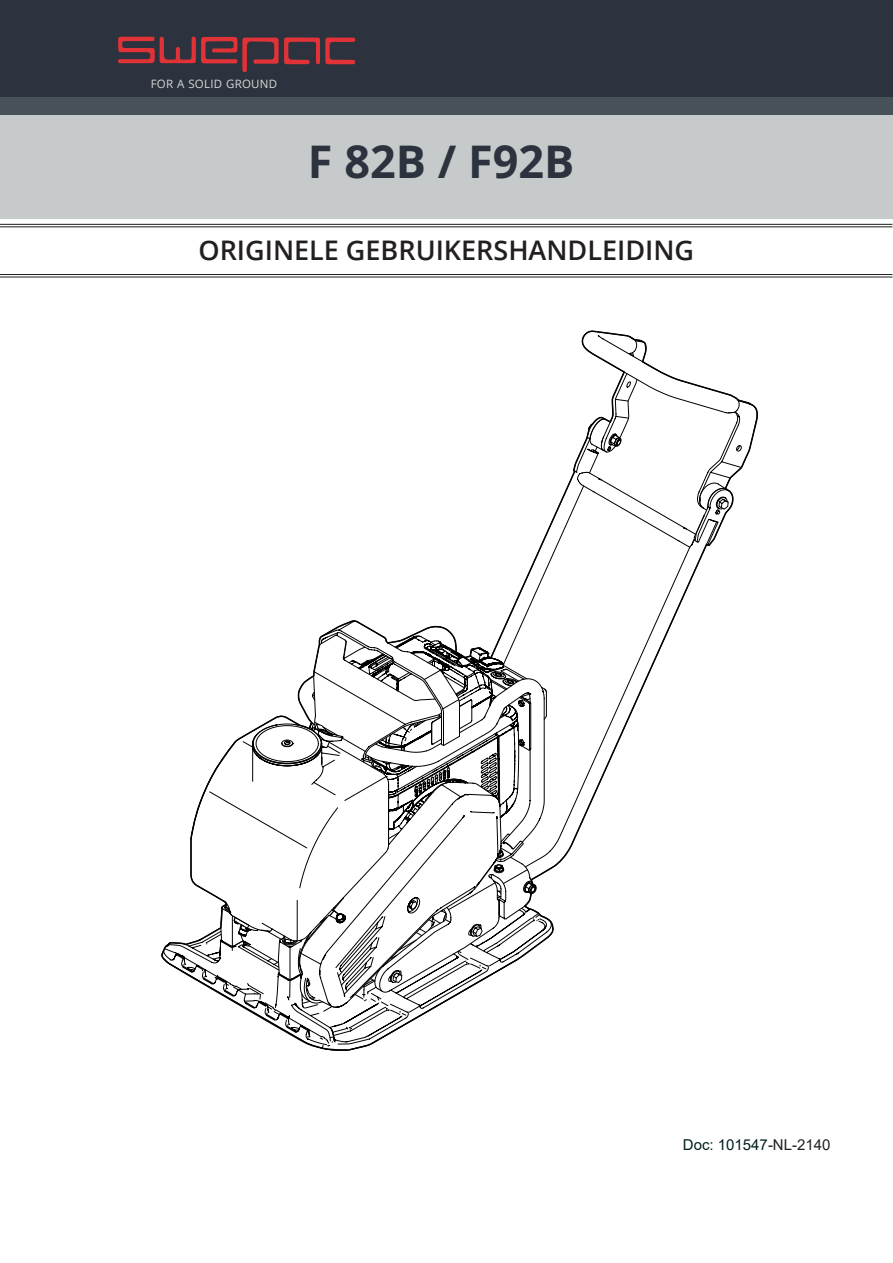
<style>
.page{position:relative;width:893px;height:1263px;background:#fff}
.page>*{position:absolute;margin:0;border:0;box-sizing:border-box;transform-origin:0 0}
.t1{font:700 45px "Open Sans";color:#2c333e}
.t2{font:600 27px "Open Sans";color:#231f20}
.t3{font:15px "Arial";color:#001f20}
.t4{font:11.55px "Open Sans";letter-spacing:.02em;color:#d8d9d7}
.s1{color:#231f20}
</style>
<div class="page">
<svg style="left:161px;top:330px;width:597px;height:721px"></svg>
<div style="left:0;top:0;width:892px;height:106px;background:#2c333e"></div>
<div style="left:0;top:104px;width:893px;height:115px;background:#c7caca"></div>
<div style="left:0;top:97px;width:893px;height:17px;background:#465158"></div>
<svg style="left:118px;top:37px;width:238px;height:35px"></svg>
<hr style="left:0;top:224px;width:892px;height:1px;background:#231f20">
<hr style="left:0;top:227px;width:892px;height:1px;background:#231f20">
<hr style="left:0;top:274px;width:892px;height:1px;background:#231f20">
<hr style="left:0;top:277px;width:892px;height:1px;background:#231f20">
<p class="t4" style="left:151px;top:75px;width:128px">FOR A SOLID GROUND</p>
<p class="t1" style="left:308px;top:131px;width:268px">F 82B / F92B</p>
<p class="t2" style="left:198px;top:231px;width:497px">ORIGINELE GEBRUIKERSHANDLEIDING</p>
<p class="t3" style="left:683px;top:1134px;width:149px">Doc: 101547<span class="s1">-NL-2140</span></p>
</div>
